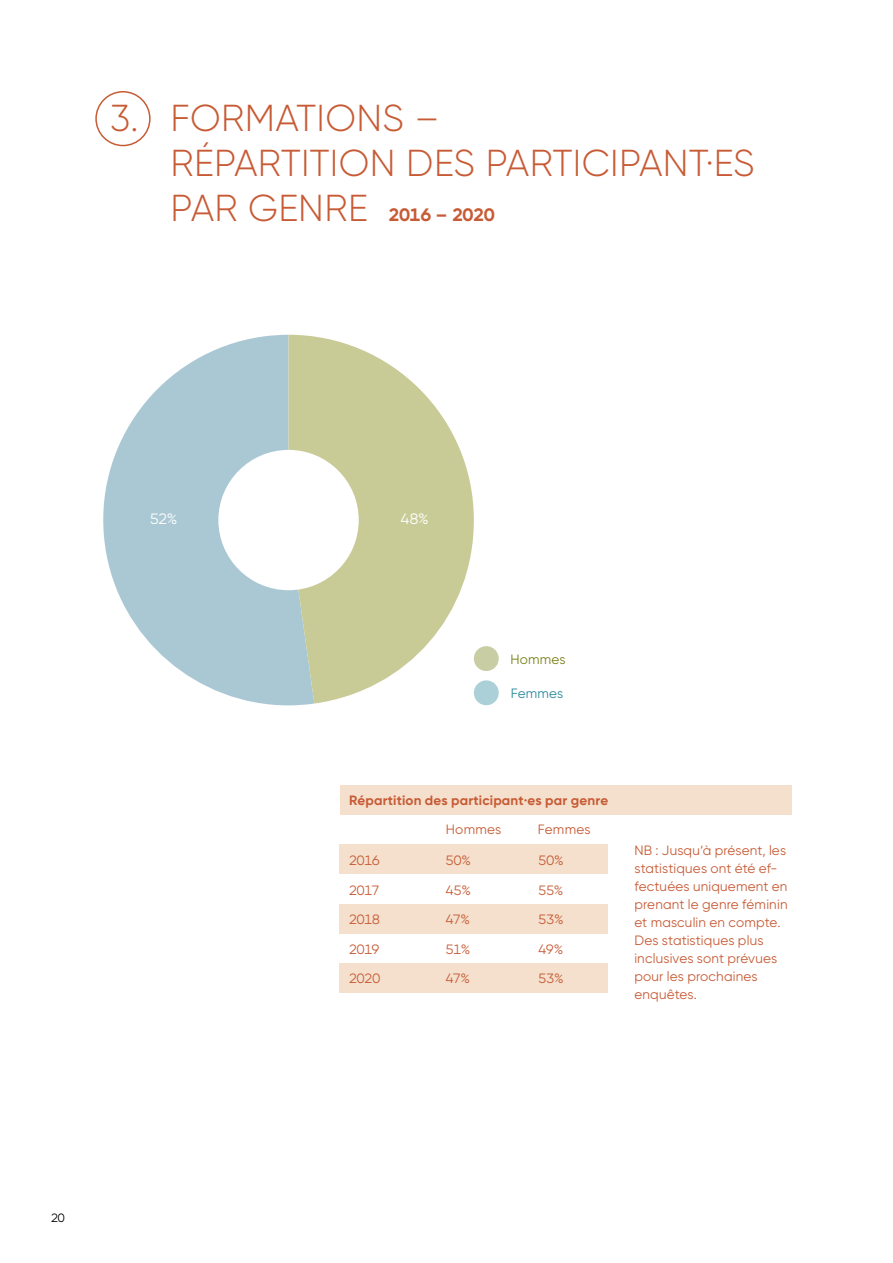
<style>
.page{position:relative;width:893px;height:1263px;background:#fff}
.page>*{position:absolute;margin:0;border:0;box-sizing:border-box;transform-origin:0 0}
.t1{font:300 37.5px/45px "Gilroy";letter-spacing:.005em;color:#c75b35}
.t2{font:700 18px "Gilroy";letter-spacing:.01em;color:#c75b35}
.t3{font:15px "Gilroy";color:#fff}
.t4{font:13.5px/29.5px "Gilroy";letter-spacing:.01em;color:#c75b35;text-align:justify}
.t5{font:700 13.5px "Gilroy";letter-spacing:.01em;color:#c75b35}
.t6{font:13.5px "Gilroy";letter-spacing:.015em;color:#2d8a9d}
.t7{font:13.5px "Gilroy";letter-spacing:.015em;color:#798218}
.t8{font:12px "Gilroy";color:#000}
.s1{font-weight:300;font-size:37.5px}
</style>
<div class="page">
<div style="left:340px;top:963px;width:268px;height:30px;background:#f4e0cd"></div>
<div style="left:340px;top:904px;width:268px;height:30px;background:#f4e0cd"></div>
<div style="left:340px;top:844px;width:268px;height:30px;background:#f4e0cd"></div>
<div style="left:340px;top:785px;width:451px;height:30px;background:#f4e0cd"></div>
<svg style="left:474px;top:680px;width:25px;height:25px"></svg>
<svg style="left:474px;top:646px;width:25px;height:25px"></svg>
<svg style="left:103px;top:335px;width:211px;height:370px;fill:#aac8d3"></svg>
<svg style="left:289px;top:335px;width:185px;height:368px;fill:#c9cb97"></svg>
<div style="left:218px;top:450px;width:141px;height:140px;background:#fff;border-radius:50%"></div>
<div style="left:95px;top:91px;width:56px;height:55px;border:2px solid #c75b35;border-radius:50%"></div>
<h1 class="t1" style="left:110px;top:95px;width:30px">3.</h1>
<h1 class="t1" style="left:171px;top:95px;width:586px">FORMATIONS –<br>RÉPARTITION DES PARTICIPANT·ES</h1>
<h2 class="t2" style="left:171px;top:204px;width:325px"><span class="s1">PAR GENRE</span> 2016 – 2020</h2>
<p class="t8" style="left:51px;top:1210px;width:15px">20</p>
<p class="t3" style="left:150px;top:509px;width:29px">52%</p>
<p class="t3" style="left:401px;top:509px;width:29px">48%</p>
<p class="t7" style="left:510px;top:651px;width:57px">Hommes</p>
<p class="t6" style="left:511px;top:685px;width:54px">Femmes</p>
<p class="t5" style="left:349px;top:791px;width:261px">Répartition des participant·es par genre</p>
<p class="t4" style="left:446px;top:815px;width:57px">Hommes</p>
<p class="t4" style="left:538px;top:815px;width:54px">Femmes</p>
<p class="t4" style="left:349px;top:845px;width:33px">2016<br>2017<br>2018<br>2019<br>2020</p>
<p class="t4" style="left:446px;top:845px;width:27px">50% 45% 47% 51% 47%</p>
<p class="t4" style="left:539px;top:845px;width:27px">50% 55% 53% 49% 53%</p>
<p class="t4" style="left:634px;top:841px;width:155px;line-height:18px;text-align:left">NB : Jusqu‘à présent, les statistiques ont été ef&shy;fectuées uniquement en prenant le genre féminin et masculin en compte.<br>Des statistiques plus inclusives sont prévues pour les prochaines enquêtes.</p>
</div>
